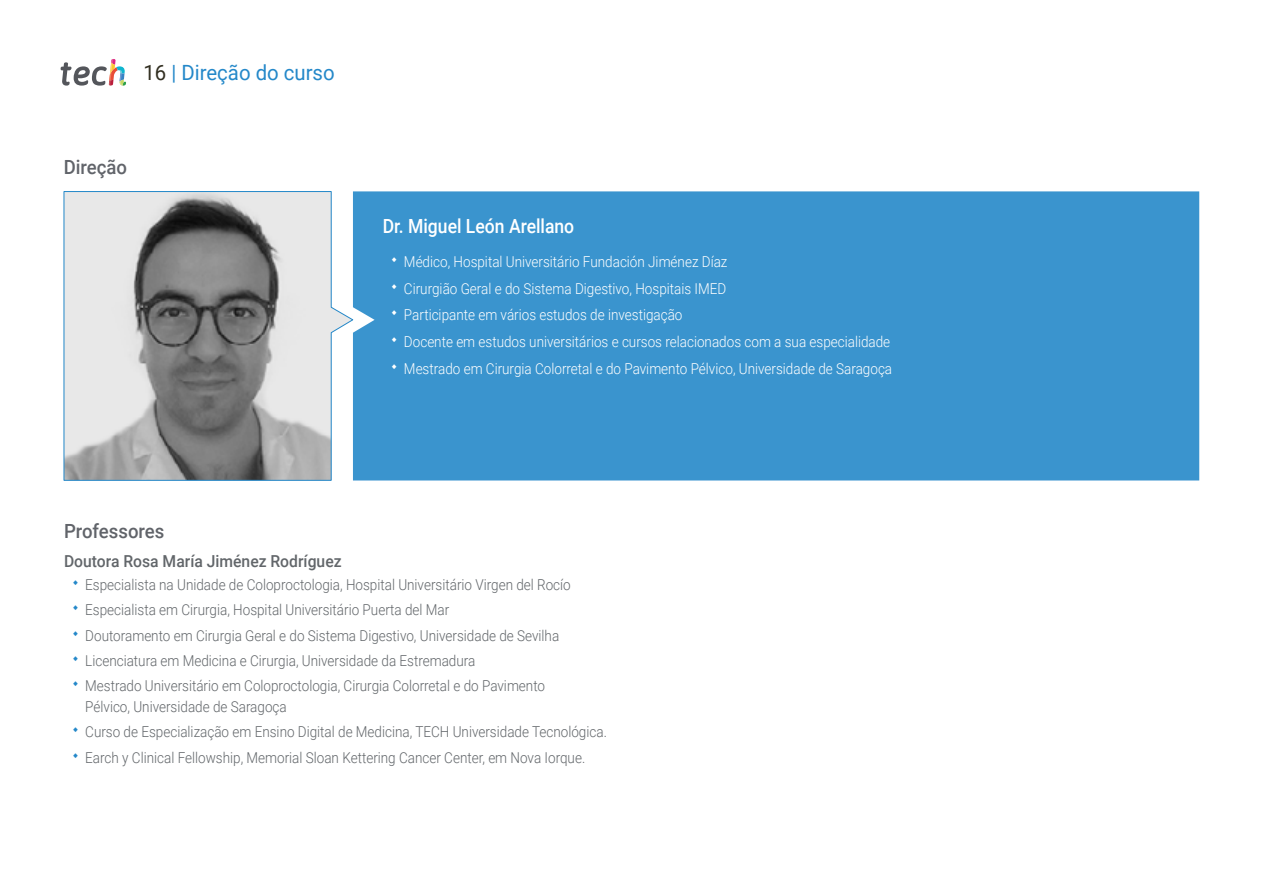
<style>
.page{position:relative;width:1263px;height:893px;background:#fff}
.page>*{position:absolute;margin:0;border:0;box-sizing:border-box;transform-origin:0 0}
.t1{font:21px "Roboto";color:#2488c9}
.t2{font:500 19.5px "Roboto";color:#fff;scale:.9 1}
.t3{font:500 19.5px "Roboto";color:#61646a;scale:.95 1}
.t4{font:500 16.5px "Roboto";color:#62666a;scale:.95 1}
.t5{font:300 15px/25.2px "Roboto";color:#62666a;scale:.9 1}
.t6{font:300 15px/26.7px "Roboto";color:#fff;scale:.9 1}
.s1{color:#312e20}
</style>
<div class="page">
<svg style="left:61px;top:59px;width:65px;height:27px"></svg>
<div style="left:353px;top:191px;width:846px;height:289px;background:#3a94ce"></div>
<svg style="left:64px;top:191px;width:289px;height:290px;background:#b1b2b3"></svg>
<svg style="left:392px;top:257px;width:5px;height:5px"></svg>
<svg style="left:392px;top:284px;width:5px;height:5px"></svg>
<svg style="left:392px;top:310px;width:5px;height:5px"></svg>
<svg style="left:392px;top:337px;width:5px;height:5px"></svg>
<svg style="left:392px;top:364px;width:5px;height:5px"></svg>
<h1 class="t1" style="left:144px;top:57px;width:193px"><span class="s1">16</span> | Direção do curso</h1>
<h2 class="t3" style="left:64px;top:154px;width:68px">Direção</h2>
<h2 class="t2" style="left:383px;top:212px;width:214px">Dr. Miguel León Arellano</h2>
<p class="t6" style="left:404px;top:248px;width:544px">Médico, Hospital Universitário Fundación Jiménez Díaz<br>Cirurgião Geral e do Sistema Digestivo, Hospitais IMED<br>Participante em vários estudos de investigação<br>Docente em estudos universitários e cursos relacionados com a sua especialidade Mestrado em Cirurgia Colorretal e do Pavimento Pélvico, Universidade de Saragoça</p>
<h2 class="t3" style="left:64px;top:517px;width:107px">Professores</h2>
<p class="t4" style="left:64px;top:550px;width:294px">Doutora Rosa María Jiménez Rodríguez</p>
<p class="t5" style="left:85px;top:572px;width:541px">Especialista na Unidade de Coloproctologia, Hospital Universitário Virgen del Rocío Especialista em Cirurgia, Hospital Universitário Puerta del Mar<br>Doutoramento em Cirurgia Geral e do Sistema Digestivo, Universidade de Sevilha Licenciatura em Medicina e Cirurgia, Universidade da Estremadura<br>Mestrado Universitário em Coloproctologia, Cirurgia Colorretal e do Pavimento</p>
<p class="t5" style="left:85px;top:694px;width:581px">Pélvico, Universidade de Saragoça<br>Curso de Especialização em Ensino Digital de Medicina, TECH Universidade Tecnológica.<br>Earch y Clinical Fellowship, Memorial Sloan Kettering Cancer Center, em Nova Iorque.</p>
</div>
